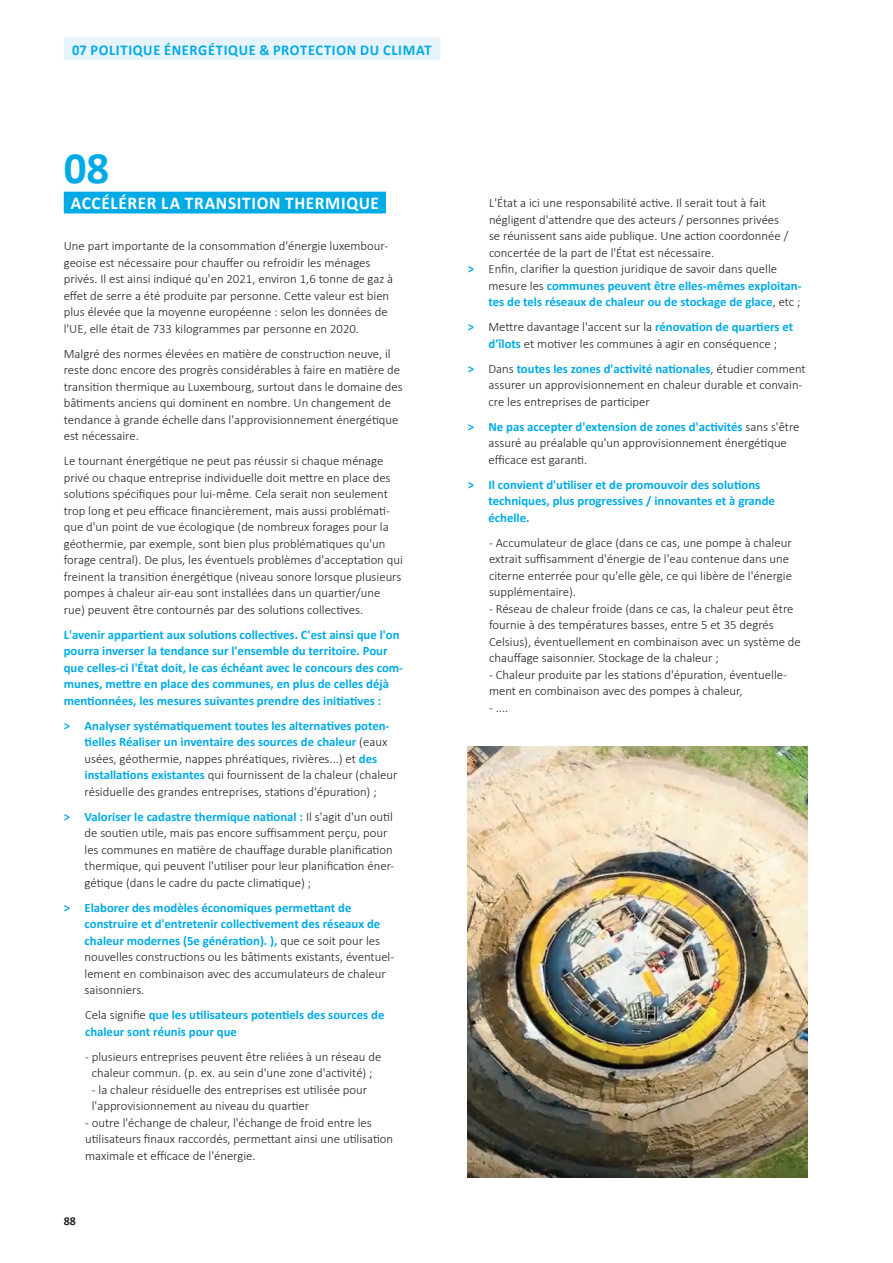
<style>
.page{position:relative;width:893px;height:1263px;background:#fff}
.page>*{position:absolute;margin:0;border:0;box-sizing:border-box;transform-origin:0 0}
.t1{font:700 45px "Calibri";color:#00abe5}
.t2{font:700 18px "Calibri";letter-spacing:.04em;color:#fff;scale:.96 1}
.t3{font:700 15px "Calibri";letter-spacing:.045em;color:#00abe5;scale:.96 1}
.t4{font:300 12.75px/16.5px "Calibri";color:#231f20}
.t5{font:700 12.75px/16.5px "Calibri";color:#00abe5}
.t6{font:700 12px "Calibri";color:#231f20}
.s1{font-weight:700;color:#00abe5}
.s2{font-weight:300;color:#231f20}
</style>
<div class="page">
<div style="left:64px;top:38px;width:376px;height:22px;background:#e8f4fb"></div>
<div style="left:64px;top:192px;width:322px;height:21px;background:#00abe5"></div>
<img style="left:468px;top:746px;width:340px;height:432px">
<p class="t3" style="left:72px;top:39px;width:376px">07 POLITIQUE ÉNERGÉTIQUE &amp; PROTECTION DU CLIMAT</p>
<h1 class="t1" style="left:64px;top:136px;width:47px">08</h1>
<h2 class="t2" style="left:71px;top:190px;width:322px">ACCÉLÉRER LA TRANSITION THERMIQUE</h2>
<p class="t4" style="left:64px;top:238px;width:331px">Une part importante de la consommation d'énergie luxembour&shy;geoise est nécessaire pour chauffer ou refroidir les ménages privés. Il est ainsi indiqué qu'en 2021, environ 1,6 tonne de gaz à effet de serre a été produite par personne. Cette valeur est bien plus élevée que la moyenne européenne : selon les données de l'UE, elle était de 733 kilogrammes par personne en 2020.</p>
<p class="t4" style="left:64px;top:345px;width:340px">Malgré des normes élevées en matière de construction neuve, il reste donc encore des progrès considérables à faire en matière de transition thermique au Luxembourg, surtout dans le domaine des bâtiments anciens qui dominent en nombre. Un changement de tendance à grande échelle dans l'approvisionnement énergétique est nécessaire.</p>
<p class="t4" style="left:64px;top:453px;width:341px">Le tournant énergétique ne peut pas réussir si chaque ménage privé ou chaque entreprise individuelle doit mettre en place des solutions spécifiques pour lui-même. Cela serait non seulement trop long et peu efficace financièrement, mais aussi problémati&shy;que d'un point de vue écologique (de nombreux forages pour la géothermie, par exemple, sont bien plus problématiques qu'un forage central). De plus, les éventuels problèmes d'acceptation qui freinent la transition énergétique (niveau sonore lorsque plusieurs pompes à chaleur air-eau sont installées dans un quartier/une rue) peuvent être contournés par des solutions collectives.</p>
<p class="t5" style="left:64px;top:626px;width:341px">L'avenir appartient aux solutions collectives. C'est ainsi que l'on pourra inverser la tendance sur l'ensemble du territoire. Pour que celles-ci l'État doit, le cas échéant avec le concours des com&shy;munes, mettre en place des communes, en plus de celles déjà mentionnées, les mesures suivantes prendre des initiatives :</p>
<p class="t4" style="left:85px;top:717px;width:315px;text-indent:-21px"><span class="s1">&gt; Analyser systématiquement toutes les alternatives poten&shy;tielles Réaliser un inventaire des sources de chaleur</span> (eaux usées, géothermie, nappes phréatiques, rivières...) et <span class="s1">des installations existantes</span> qui fournissent de la chaleur (chaleur résiduelle des grandes entreprises, stations d'épuration) ;</p>
<p class="t4" style="left:85px;top:808px;width:311px;text-indent:-21px"><span class="s1">&gt; Valoriser le cadastre thermique national :</span> Il s'agit d'un outil de soutien utile, mais pas encore suffisamment perçu, pour les communes en matière de chauffage durable planification thermique, qui peuvent l'utiliser pour leur planification éner&shy;gétique (dans le cadre du pacte climatique) ;</p>
<p class="t4" style="left:85px;top:899px;width:311px;text-indent:-21px"><span class="s1">&gt; Elaborer des modèles économiques permettant de construire et d'entretenir collectivement des réseaux de chaleur modernes (5e génération). ),</span> que ce soit pour les nouvelles constructions ou les bâtiments existants, éventuel&shy;lement en combinaison avec des accumulateurs de chaleur saisonniers.</p>
<p class="t5" style="left:85px;top:1007px;width:301px"><span class="s2">Cela signifie</span> que les utilisateurs potentiels des sources de chaleur sont réunis pour que</p>
<p class="t4" style="left:85px;top:1048px;width:298px;text-align:center">- plusieurs entreprises peuvent être reliées à un réseau de chaleur commun. (p. ex. au sein d'une zone d'activité) ;</p>
<p class="t4" style="left:92px;top:1081px;width:277px">- la chaleur résiduelle des entreprises est utilisée pour l'approvisionnement au niveau du quartier</p>
<p class="t4" style="left:85px;top:1114px;width:310px">- outre l'échange de chaleur, l'échange de froid entre les utilisateurs finaux raccordés, permettant ainsi une utilisation maximale et efficace de l'énergie.</p>
<p class="t6" style="left:64px;top:1212px;width:14px">88</p>
<p class="t4" style="left:489px;top:195px;width:278px">L'État a ici une responsabilité active. Il serait tout à fait</p>
<p class="t4" style="left:489px;top:211px;width:292px">négligent d'attendre que des acteurs / personnes privées</p>
<p class="t4" style="left:489px;top:228px;width:301px">se réunissent sans aide publique. Une action coordonnée /</p>
<p class="t4" style="left:489px;top:244px;width:227px">concertée de la part de l'État est nécessaire.</p>
<p class="t4" style="left:468px;top:261px;width:311px"><span class="s1">&gt;</span> Enfin, clarifier la question juridique de savoir dans quelle</p>
<p class="t5" style="left:488px;top:277px;width:315px"><span class="s2">mesure les</span> communes peuvent être elles-mêmes exploitan-</p>
<p class="t5" style="left:488px;top:294px;width:314px">tes de tels réseaux de chaleur ou de stockage de glace<span class="s2">, etc ;</span></p>
<p class="t4" style="left:468px;top:319px;width:327px;text-align:center"><span class="s1">&gt;</span> Mettre davantage l'accent sur la <span class="s1">rénovation de quartiers et d'îlots</span> et motiver les communes à agir en conséquence ;</p>
<p class="t4" style="left:488px;top:360px;width:319px;text-indent:-21px"><span class="s1">&gt;</span> Dans <span class="s1">toutes les zones d'activité nationales</span>, étudier comment assurer un approvisionnement en chaleur durable et convain&shy;cre les entreprises de participer</p>
<p class="t4" style="left:488px;top:418px;width:313px;text-indent:-21px"><span class="s1">&gt; Ne pas accepter d'extension de zones d'activités</span> sans s'être assuré au préalable qu'un approvisionnement énergétique efficace est garanti.</p>
<p class="t5" style="left:488px;top:476px;width:288px;text-indent:-21px">&gt; Il convient d'utiliser et de promouvoir des solutions techniques, plus progressives / innovantes et à grande échelle.</p>
<p class="t4" style="left:489px;top:534px;width:304px">- Accumulateur de glace (dans ce cas, une pompe à chaleur extrait suffisamment d'énergie de l'eau contenue dans une citerne enterrée pour qu'elle gèle, ce qui libère de l'énergie supplémentaire).</p>
<p class="t4" style="left:489px;top:600px;width:313px">- Réseau de chaleur froide (dans ce cas, la chaleur peut être fournie à des températures basses, entre 5 et 35 degrés Celsius), éventuellement en combinaison avec un système de chauffage saisonnier. Stockage de la chaleur ;</p>
<p class="t4" style="left:489px;top:666px;width:300px">- Chaleur produite par les stations d'épuration, éventuelle&shy;ment en combinaison avec des pompes à chaleur,</p>
<p class="t4" style="left:489px;top:699px;width:21px">- ....</p>
</div>
